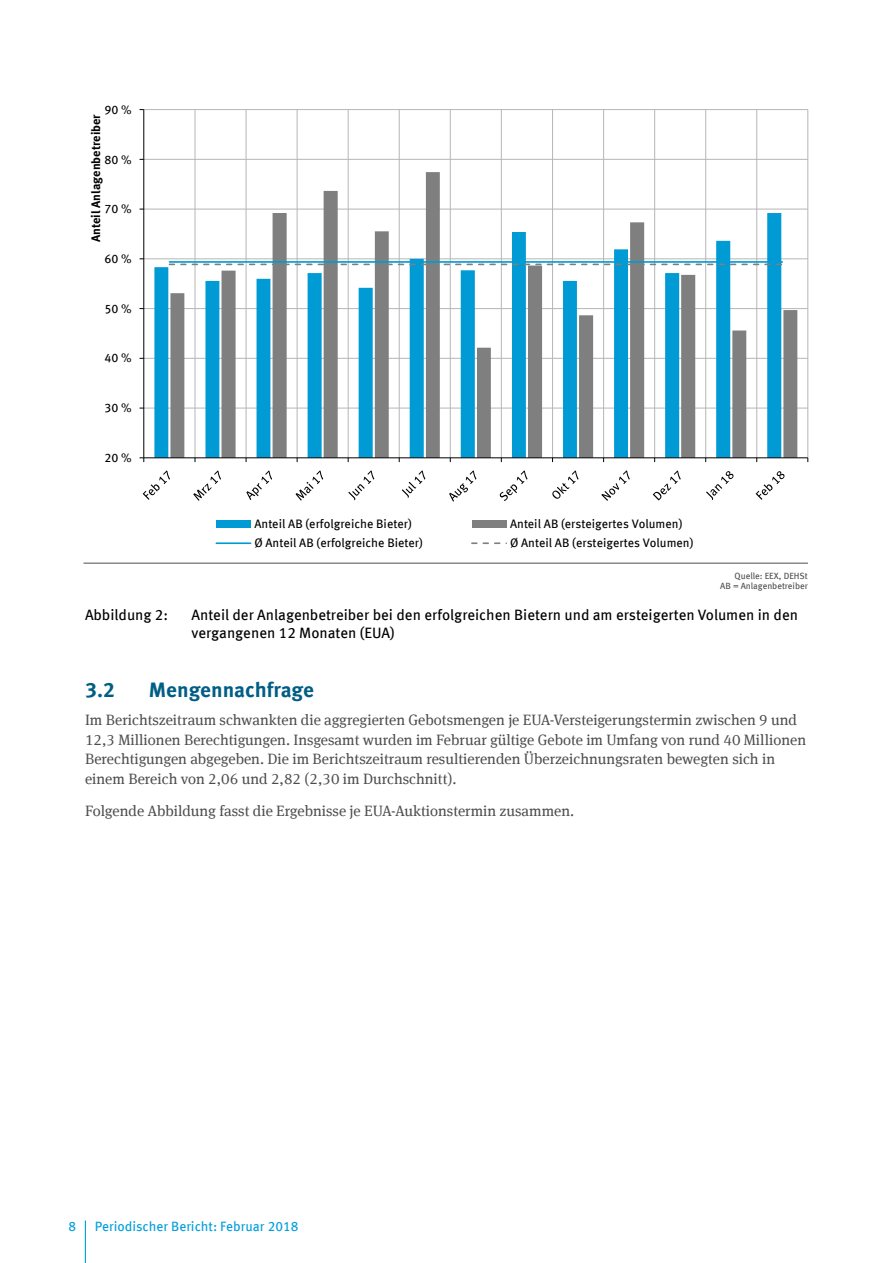
<style>
.page{position:relative;width:893px;height:1263px;background:#fff}
.page>*{position:absolute;margin:0;border:0;box-sizing:border-box;transform-origin:0 0}
.t1{font:700 21px "Meta Offc";color:#005e85}
.Fließtext{font:15px/19.5px "Meta Serif Offc";color:#4d4d4f}
.t2{font:15px/18px "Meta Offc";color:#000}
.t3{font:13.5px "Meta Offc";color:#009edb}
.t4{font:12.3px "Meta Offc";color:#000}
.t5{font:700 12.3px "Meta Offc";color:#000}
.Bildzusatz{font:9px/10.8px "Meta Offc";color:#4d4d4f;text-align:right}
</style>
<div class="page">
<hr style="left:85px;top:1220px;width:1px;height:43px;background:#009edb">
<hr style="left:144px;top:408px;width:664px;height:1px;background:#b6b6b8">
<hr style="left:144px;top:358px;width:664px;height:1px;background:#b6b6b8">
<hr style="left:144px;top:308px;width:664px;height:1px;background:#b6b6b8">
<hr style="left:144px;top:258px;width:664px;height:1px;background:#b6b6b8">
<hr style="left:144px;top:209px;width:664px;height:1px;background:#b6b6b8">
<hr style="left:144px;top:159px;width:664px;height:1px;background:#b6b6b8">
<hr style="left:144px;top:109px;width:664px;height:1px;background:#b6b6b8">
<hr style="left:195px;top:110px;width:1px;height:348px;background:#b6b6b8">
<hr style="left:246px;top:110px;width:1px;height:348px;background:#b6b6b8">
<hr style="left:297px;top:110px;width:1px;height:348px;background:#b6b6b8">
<hr style="left:348px;top:110px;width:1px;height:348px;background:#b6b6b8">
<hr style="left:399px;top:110px;width:1px;height:348px;background:#b6b6b8">
<hr style="left:450px;top:110px;width:1px;height:348px;background:#b6b6b8">
<hr style="left:501px;top:110px;width:1px;height:348px;background:#b6b6b8">
<hr style="left:552px;top:110px;width:1px;height:348px;background:#b6b6b8">
<hr style="left:603px;top:110px;width:1px;height:348px;background:#b6b6b8">
<hr style="left:654px;top:110px;width:1px;height:348px;background:#b6b6b8">
<hr style="left:705px;top:110px;width:1px;height:348px;background:#b6b6b8">
<hr style="left:756px;top:110px;width:1px;height:348px;background:#b6b6b8">
<hr style="left:807px;top:110px;width:1px;height:348px;background:#b6b6b8">
<svg style="left:154px;top:258px;width:16px;height:200px;background:#2aaada"></svg>
<svg style="left:170px;top:172px;width:627px;height:286px"></svg>
<hr style="left:144px;top:110px;width:1px;height:348px;background:#000">
<hr style="left:144px;top:458px;width:664px;height:1px;background:#000">
<hr style="left:169px;top:261px;width:613px;height:2px;background:#009bd5">
<svg style="left:169px;top:264px;width:613px;height:1px"></svg>
<svg style="left:143px;top:470px;width:27px;height:30px"></svg>
<svg style="left:193px;top:470px;width:28px;height:31px"></svg>
<svg style="left:246px;top:470px;width:26px;height:30px"></svg>
<svg style="left:296px;top:470px;width:27px;height:31px"></svg>
<svg style="left:348px;top:470px;width:26px;height:30px"></svg>
<svg style="left:402px;top:470px;width:23px;height:28px"></svg>
<svg style="left:449px;top:470px;width:27px;height:32px"></svg>
<svg style="left:500px;top:470px;width:27px;height:31px"></svg>
<svg style="left:552px;top:470px;width:27px;height:29px"></svg>
<svg style="left:601px;top:470px;width:29px;height:31px"></svg>
<svg style="left:653px;top:470px;width:28px;height:30px"></svg>
<svg style="left:706px;top:471px;width:27px;height:29px"></svg>
<svg style="left:756px;top:471px;width:28px;height:29px"></svg>
<div style="left:216px;top:521px;width:35px;height:7px;background:#009bd5"></div>
<div style="left:472px;top:521px;width:34px;height:7px;background:#7f7f7f"></div>
<hr style="left:216px;top:542px;width:35px;height:2px;background:#009bd5">
<svg style="left:472px;top:542px;width:34px;height:2px"></svg>
<hr style="left:83px;top:563px;width:725px;height:1px;background:#4d4d4f">
<p class="t4" style="left:104px;top:102px;width:29px">90 %</p>
<p class="t5" style="left:88px;top:242px;width:130px;rotate:-90deg">Anteil Anlagenbetreiber</p>
<p class="t4" style="left:104px;top:152px;width:29px">80 %</p>
<p class="t4" style="left:104px;top:202px;width:29px">70 %</p>
<p class="t4" style="left:104px;top:252px;width:29px">60 %</p>
<p class="t4" style="left:104px;top:301px;width:29px">50 %</p>
<p class="t4" style="left:104px;top:351px;width:29px">40 %</p>
<p class="t4" style="left:104px;top:401px;width:29px">30 %</p>
<p class="t4" style="left:104px;top:450px;width:29px">20 %</p>
<p class="t4" style="left:254px;top:517px;width:159px">Anteil AB (erfolgreiche Bieter)</p>
<p class="t4" style="left:510px;top:517px;width:174px">Anteil AB (ersteigertes Volumen)</p>
<p class="t4" style="left:254px;top:536px;width:170px">Ø Anteil AB (erfolgreiche Bieter)</p>
<p class="t4" style="left:510px;top:536px;width:185px">Ø Anteil AB (ersteigertes Volumen)</p>
<p class="Bildzusatz" style="left:720px;top:570px;width:89px">Quelle: EEX, DEHSt<br>AB = Anlagenbetreiber</p>
<p class="t2" style="left:85px;top:606px;width:85px">Abbildung 2:</p>
<p class="t2" style="left:192px;top:606px;width:608px">Anteil der Anlagenbetreiber bei den erfolgreichen Bietern und am ersteigerten Volumen in den vergangenen 12 Monaten (EUA)</p>
<p class="t1" style="left:85px;top:677px;width:31px">3.2</p>
<p class="t1" style="left:149px;top:677px;width:167px">Mengennachfrage</p>
<p class="Fließtext" style="left:85px;top:711px;width:722px">Im Berichtszeitraum schwankten die aggregierten Gebotsmengen je EUA-Versteigerungstermin zwischen 9 und 12,3 Millionen Berechtigungen. Insgesamt wurden im Februar gültige Gebote im Umfang von rund 40 Millionen Berechtigungen abgegeben. Die im Berichtszeitraum resultierenden Überzeichnungsraten bewegten sich in einem Bereich von 2,06 und 2,82 (2,30 im Durchschnitt).</p>
<p class="Fließtext" style="left:85px;top:801px;width:491px">Folgende Abbildung fasst die Ergebnisse je EUA-Auktionstermin zusammen.</p>
<p class="t3" style="left:68px;top:1218px;width:9px">8</p>
<p class="t3" style="left:95px;top:1218px;width:205px">Periodischer Bericht: Februar 2018</p>
</div>
